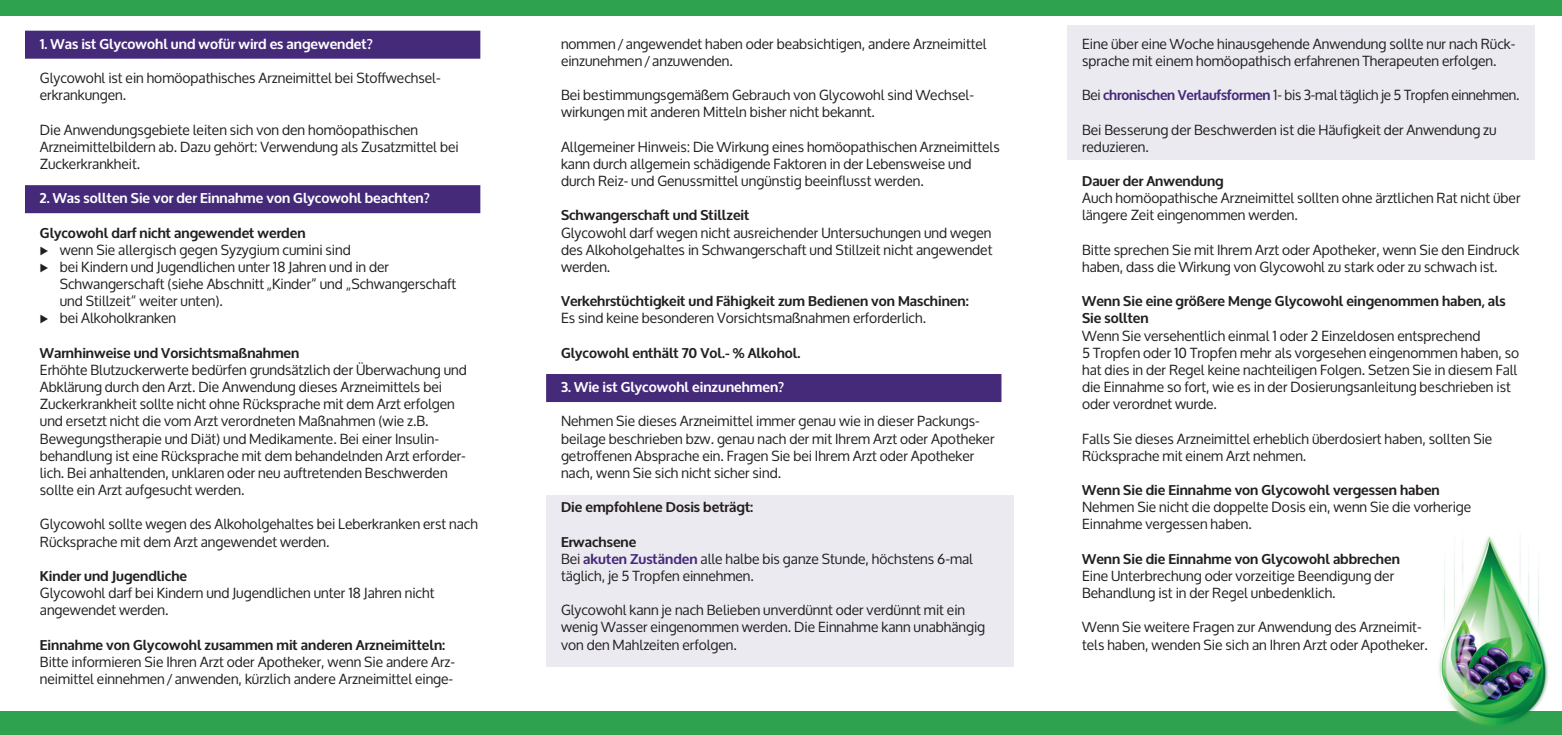
<style>
.page{position:relative;width:1562px;height:735px;background:#fff}
.page>*{position:absolute;margin:0;border:0;box-sizing:border-box;transform-origin:0 0}
.t1{font:14px/17.2px "Oxygen";color:#231f20}
.t2{font:700 14px/17.2px "Oxygen";color:#231f20}
.t3{font:700 14px "Oxygen";color:#fff}
.s1{font-family:"Proxima Nova"}
.s2{font-weight:700}
.s3{font-weight:700;color:#452a7a}
</style>
<div class="page">
<div style="left:546px;top:495px;width:467px;height:171px;background:#eceaf1"></div>
<div style="left:1067px;top:25px;width:467px;height:135px;background:#eceaf1"></div>
<div style="left:0;top:0;width:1561px;height:15px;background:#2ea24f"></div>
<div style="left:0;top:711px;width:1561px;height:23px;background:#2ea24f"></div>
<div style="left:25px;top:31px;width:455px;height:28px;background:#452a7a"></div>
<div style="left:25px;top:185px;width:455px;height:28px;background:#452a7a"></div>
<div style="left:546px;top:374px;width:455px;height:28px;background:#452a7a"></div>
<img style="left:1439px;top:536px;width:110px;height:189px">
<p class="t3" style="left:40px;top:35px;width:334px">1. Was ist Glycowohl und wofür wird es angewendet?</p>
<p class="t1" style="left:40px;top:70px;width:402px">Glycowohl ist ein homöopathisches Arzneimittel bei Stoffwechsel&shy;erkrankungen.</p>
<p class="t1" style="left:40px;top:121px;width:420px">Die Anwendungsgebiete leiten sich von den homöopathischen<br>Arzneimittelbildern ab. Dazu gehört: Verwendung als Zusatzmittel bei<br>Zuckerkrankheit.</p>
<p class="t3" style="left:40px;top:189px;width:391px">2. Was sollten Sie vor der Einnahme von Glycowohl beachten?</p>
<p class="t2" style="left:40px;top:224px;width:267px">Glycowohl darf nicht angewendet werden</p>
<p class="t1" style="left:40px;top:241px;width:312px"><span class="s1">⊲</span> wenn Sie allergisch gegen Syzygium cumini sind</p>
<p class="t1" style="left:40px;top:258px;width:350px"><span class="s1">⊲</span> bei Kindern und Jugendlichen unter 18 Jahren und in der</p>
<p class="t1" style="left:60px;top:275px;width:398px">Schwangerschaft (siehe Abschnitt „Kinder“ und „Schwangerschaft</p>
<p class="t1" style="left:60px;top:293px;width:165px">und Stillzeit“ weiter unten).</p>
<p class="t1" style="left:40px;top:310px;width:138px"><span class="s1">⊲</span> bei Alkoholkranken</p>
<p class="t2" style="left:40px;top:344px;width:261px">Warnhinweise und Vorsichtsmaßnahmen</p>
<p class="t1" style="left:40px;top:361px;width:428px">Erhöhte Blutzuckerwerte bedürfen grundsätzlich der Überwachung und Abklärung durch den Arzt. Die Anwendung dieses Arzneimittels bei Zuckerkrankheit sollte nicht ohne Rücksprache mit dem Arzt erfolgen und ersetzt nicht die vom Arzt verordneten Maßnahmen (wie z.B.<br>Bewegungstherapie und Diät) und Medikamente. Bei einer Insulin&shy;behandlung ist eine Rücksprache mit dem behandelnden Arzt erforder&shy;lich. Bei anhaltenden, unklaren oder neu auftretenden Beschwerden sollte ein Arzt aufgesucht werden.</p>
<p class="t1" style="left:40px;top:516px;width:439px">Glycowohl sollte wegen des Alkoholgehaltes bei Leberkranken erst nach<br>Rücksprache mit dem Arzt angewendet werden.</p>
<p class="t2" style="left:40px;top:567px;width:149px">Kinder und Jugendliche</p>
<p class="t1" style="left:40px;top:584px;width:396px">Glycowohl darf bei Kindern und Jugendlichen unter 18 Jahren nicht angewendet werden.</p>
<p class="t2" style="left:40px;top:636px;width:407px">Einnahme von Glycowohl zusammen mit anderen Arzneimitteln:</p>
<p class="t1" style="left:40px;top:653px;width:417px">Bitte informieren Sie Ihren Arzt oder Apotheker, wenn Sie andere Arz&shy;neimittel einnehmen/anwenden, kürzlich andere Arzneimittel einge-</p>
<p class="t1" style="left:561px;top:35px;width:427px">nommen/angewendet haben oder beabsichtigen, andere Arzneimittel einzunehmen/anzuwenden.</p>
<p class="t1" style="left:561px;top:87px;width:414px">Bei bestimmungsgemäßem Gebrauch von Glycowohl sind Wechsel&shy;wirkungen mit anderen Mitteln bisher nicht bekannt.</p>
<p class="t1" style="left:561px;top:138px;width:440px">Allgemeiner Hinweis: Die Wirkung eines homöopathischen Arzneimittels kann durch allgemein schädigende Faktoren in der Lebensweise und durch Reiz- und Genussmittel ungünstig beeinflusst werden.</p>
<p class="t2" style="left:561px;top:207px;width:190px">Schwangerschaft und Stillzeit</p>
<p class="t1" style="left:561px;top:224px;width:433px;text-align:justify">Glycowohl darf wegen nicht ausreichender Untersuchungen und wegen des Alkoholgehaltes in Schwangerschaft und Stillzeit nicht angewendet werden.</p>
<p class="t2" style="left:561px;top:293px;width:409px">Verkehrstüchtigkeit und Fähigkeit zum Bedienen von Maschinen:</p>
<p class="t1" style="left:561px;top:310px;width:366px">Es sind keine besonderen Vorsichtsmaßnahmen erforderlich.</p>
<p class="t2" style="left:561px;top:344px;width:241px">Glycowohl enthält 70 Vol.- % Alkohol.</p>
<p class="t3" style="left:561px;top:378px;width:225px">3. Wie ist Glycowohl einzunehmen?</p>
<p class="t1" style="left:561px;top:413px;width:435px">Nehmen Sie dieses Arzneimittel immer genau wie in dieser Packungs&shy;beilage beschrieben bzw. genau nach der mit Ihrem Arzt oder Apotheker getroffenen Absprache ein. Fragen Sie bei Ihrem Arzt oder Apotheker nach, wenn Sie sich nicht sicher sind.</p>
<p class="t2" style="left:561px;top:499px;width:194px">Die empfohlene Dosis beträgt:</p>
<p class="t1" style="left:561px;top:533px;width:413px"><span class="s2">Erwachsene<br></span>Bei <span class="s3">akuten Zuständen</span> alle halbe bis ganze Stunde, höchstens 6-mal täglich, je 5 Tropfen einnehmen.</p>
<p class="t1" style="left:561px;top:601px;width:425px">Glycowohl kann je nach Belieben unverdünnt oder verdünnt mit ein wenig Wasser eingenommen werden. Die Einnahme kann unabhängig von den Mahlzeiten erfolgen.</p>
<p class="t1" style="left:1082px;top:35px;width:435px">Eine über eine Woche hinausgehende Anwendung sollte nur nach Rück&shy;sprache mit einem homöopathisch erfahrenen Therapeuten erfolgen.</p>
<p class="t1" style="left:1082px;top:87px;width:439px">Bei <span class="s3">chronischen Verlaufsformen</span> 1- bis 3-mal täglich je 5 Tropfen einnehmen.</p>
<p class="t1" style="left:1082px;top:121px;width:416px">Bei Besserung der Beschwerden ist die Häufigkeit der Anwendung zu reduzieren.</p>
<p class="t2" style="left:1082px;top:173px;width:143px">Dauer der Anwendung</p>
<p class="t1" style="left:1082px;top:190px;width:440px">Auch homöopathische Arzneimittel sollten ohne ärztlichen Rat nicht über längere Zeit eingenommen werden.</p>
<p class="t1" style="left:1082px;top:241px;width:439px">Bitte sprechen Sie mit Ihrem Arzt oder Apotheker, wenn Sie den Eindruck haben, dass die Wirkung von Glycowohl zu stark oder zu schwach ist.</p>
<p class="t2" style="left:1082px;top:293px;width:425px">Wenn Sie eine größere Menge Glycowohl eingenommen haben, als<br>Sie sollten</p>
<p class="t1" style="left:1082px;top:327px;width:438px">Wenn Sie versehentlich einmal 1 oder 2 Einzeldosen entsprechend<br>5 Tropfen oder 10 Tropfen mehr als vorgesehen eingenommen haben, so hat dies in der Regel keine nachteiligen Folgen. Setzen Sie in diesem Fall die Einnahme so fort, wie es in der Dosierungsanleitung beschrieben ist oder verordnet wurde.</p>
<p class="t1" style="left:1082px;top:430px;width:412px">Falls Sie dieses Arzneimittel erheblich überdosiert haben, sollten Sie<br>Rücksprache mit einem Arzt nehmen.</p>
<p class="t2" style="left:1082px;top:482px;width:359px">Wenn Sie die Einnahme von Glycowohl vergessen haben</p>
<p class="t1" style="left:1082px;top:498px;width:390px">Nehmen Sie nicht die doppelte Dosis ein, wenn Sie die vorherige<br>Einnahme vergessen haben.</p>
<p class="t2" style="left:1082px;top:550px;width:319px">Wenn Sie die Einnahme von Glycowohl abbrechen</p>
<p class="t1" style="left:1082px;top:567px;width:313px">Eine Unterbrechung oder vorzeitige Beendigung der<br>Behandlung ist in der Regel unbedenklich.</p>
<p class="t1" style="left:1082px;top:618px;width:347px">Wenn Sie weitere Fragen zur Anwendung des Arzneimit&shy;tels haben, wenden Sie sich an Ihren Arzt oder Apotheker.</p>
</div>
